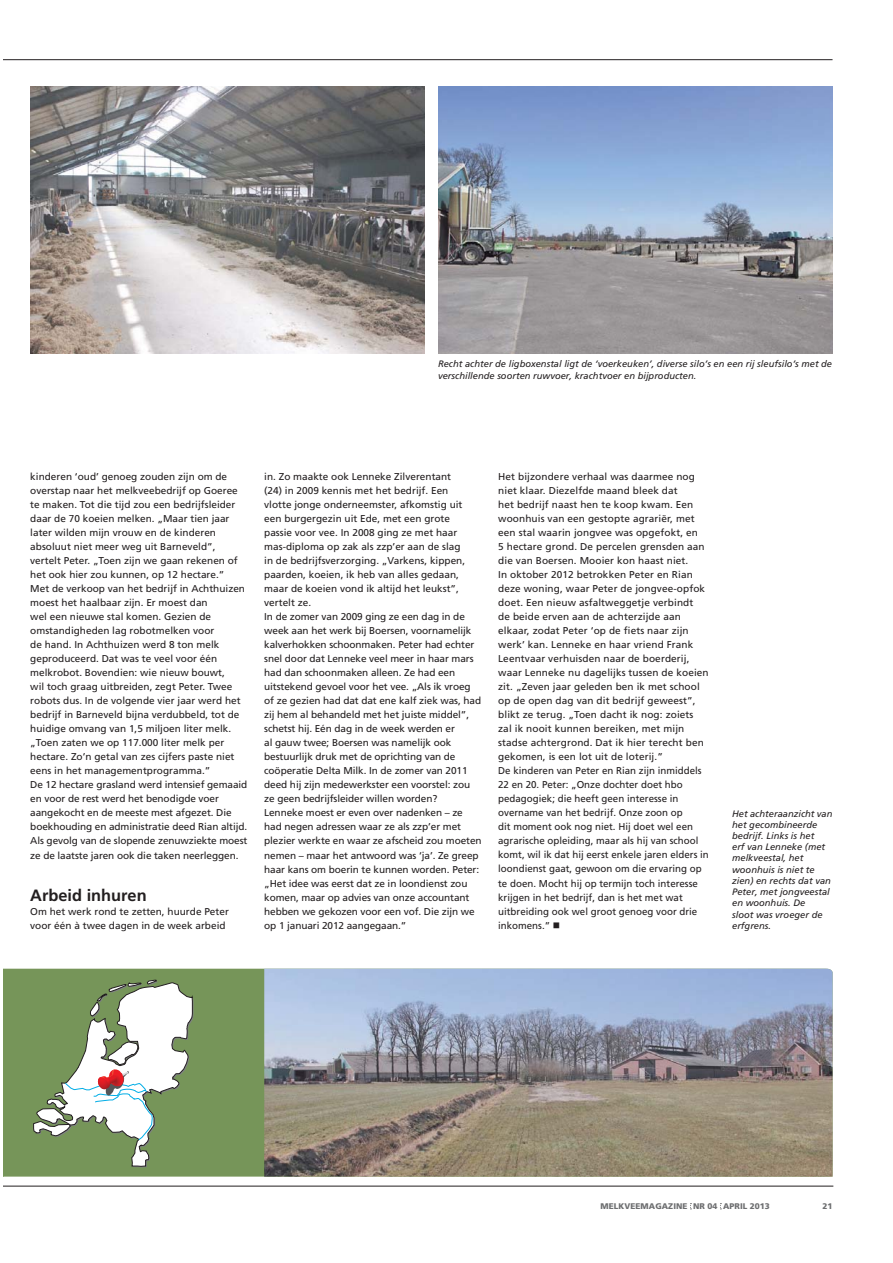
<style>
.page{position:relative;width:893px;height:1263px;background:#fff}
.page>*{position:absolute;margin:0;border:0;box-sizing:border-box;transform-origin:0 0}
.t1{font:700 16.35px "Frutiger LT Std";color:#231f20}
.t2{font:9.9px/14.1px "Frutiger LT Std";color:#231f20}
.t3{font:italic 9.3px/11.2px "Frutiger LT Std";color:#231f20}
.t4{font:900 8.25px "Frutiger LT Std";letter-spacing:.01em;color:#6d6e70}
</style>
<div class="page">
<hr style="left:4px;top:59px;width:828px;height:1px;background:#231f20">
<div style="left:4px;top:969px;width:260px;height:208px;background:#769559"></div>
<img style="left:264px;top:969px;width:568px;height:208px">
<hr style="left:4px;top:1186px;width:829px;height:1px;background:#231f20">
<img style="left:30px;top:87px;width:395px;height:266px">
<img style="left:438px;top:87px;width:394px;height:266px">
<svg style="left:33px;top:980px;width:160px;height:187px"></svg>
<p class="t3" style="left:438px;top:359px;width:396px">Recht achter de ligboxenstal ligt de ‘voerkeuken’, diverse silo’s en een rij sleufsilo’s met de verschillende soorten ruwvoer, krachtvoer en bijproducten.</p>
<p class="t2" style="left:30px;top:470px;width:219px">kinderen ‘oud’ genoeg zouden zijn om de overstap naar het melkveebedrijf op Goeree te maken. Tot die tijd zou een bedrijfsleider daar de 70 koeien melken. „Maar tien jaar later wilden mijn vrouw en de kinderen absoluut niet meer weg uit Barneveld”, vertelt Peter. „Toen zijn we gaan rekenen of het ook hier zou kunnen, op 12 hectare.”<br>Met de verkoop van het bedrijf in Achthuizen moest het haalbaar zijn. Er moest dan<br>wel een nieuwe stal komen. Gezien de omstandigheden lag robotmelken voor<br>de hand. In Achthuizen werd 8 ton melk geproduceerd. Dat was te veel voor één melkrobot. Bovendien: wie nieuw bouwt,<br>wil toch graag uitbreiden, zegt Peter. Twee robots dus. In de volgende vier jaar werd het bedrijf in Barneveld bijna verdubbeld, tot de huidige omvang van 1,5 miljoen liter melk. „Toen zaten we op 117.000 liter melk per hectare. Zo’n getal van zes cijfers paste niet eens in het managementprogramma.”<br>De 12 hectare grasland werd intensief gemaaid en voor de rest werd het benodigde voer aangekocht en de meeste mest afgezet. Die boekhouding en administratie deed Rian altijd.<br>Als gevolg van de slopende zenuwziekte moest ze de laatste jaren ook die taken neerleggen.</p>
<h1 class="t1" style="left:30px;top:888px;width:118px">Arbeid inhuren</h1>
<p class="t2" style="left:30px;top:904px;width:200px">Om het werk rond te zetten, huurde Peter voor één à twee dagen in de week arbeid</p>
<p class="t2" style="left:264px;top:470px;width:219px">in. Zo maakte ook Lenneke Zilverentant<br>(24) in 2009 kennis met het bedrijf. Een<br>vlotte jonge onderneemster, afkomstig uit een burgergezin uit Ede, met een grote<br>passie voor vee. In 2008 ging ze met haar mas-diploma op zak als zzp’er aan de slag<br>in de bedrijfsverzorging. „Varkens, kippen, paarden, koeien, ik heb van alles gedaan, maar de koeien vond ik altijd het leukst”, vertelt ze.<br>In de zomer van 2009 ging ze een dag in de week aan het werk bij Boersen, voornamelijk kalverhokken schoonmaken. Peter had echter snel door dat Lenneke veel meer in haar mars had dan schoonmaken alleen. Ze had een uitstekend gevoel voor het vee. „Als ik vroeg of ze gezien had dat dat ene kalf ziek was, had zij hem al behandeld met het juiste middel”, schetst hij. Eén dag in de week werden er<br>al gauw twee; Boersen was namelijk ook bestuurlijk druk met de oprichting van de coöperatie Delta Milk. In de zomer van 2011 deed hij zijn medewerkster een voorstel: zou ze geen bedrijfsleider willen worden?<br>Lenneke moest er even over nadenken – ze had negen adressen waar ze als zzp’er met plezier werkte en waar ze afscheid zou moeten nemen – maar het antwoord was ‘ja’. Ze greep haar kans om boerin te kunnen worden. Peter: „Het idee was eerst dat ze in loondienst zou komen, maar op advies van onze accountant hebben we gekozen voor een vof. Die zijn we op 1 januari 2012 aangegaan.”</p>
<p class="t2" style="left:498px;top:470px;width:212px">Het bijzondere verhaal was daarmee nog niet klaar. Diezelfde maand bleek dat<br>het bedrijf naast hen te koop kwam. Een woonhuis van een gestopte agrariër, met een stal waarin jongvee was opgefokt, en<br>5 hectare grond. De percelen grensden aan die van Boersen. Mooier kon haast niet.<br>In oktober 2012 betrokken Peter en Rian deze woning, waar Peter de jongvee-opfok doet. Een nieuw asfaltweggetje verbindt<br>de beide erven aan de achterzijde aan elkaar, zodat Peter ‘op de fiets naar zijn werk’ kan. Lenneke en haar vriend Frank Leentvaar verhuisden naar de boerderij, waar Lenneke nu dagelijks tussen de koeien zit. „Zeven jaar geleden ben ik met school op de open dag van dit bedrijf geweest”, blikt ze terug. „Toen dacht ik nog: zoiets zal ik nooit kunnen bereiken, met mijn stadse achtergrond. Dat ik hier terecht ben gekomen, is een lot uit de loterij.”<br>De kinderen van Peter en Rian zijn inmiddels 22 en 20. Peter: „Onze dochter doet hbo pedagogiek; die heeft geen interesse in overname van het bedrijf. Onze zoon op<br>dit moment ook nog niet. Hij doet wel een agrarische opleiding, maar als hij van school komt, wil ik dat hij eerst enkele jaren elders in loondienst gaat, gewoon om die ervaring op te doen. Mocht hij op termijn toch interesse krijgen in het bedrijf, dan is het met wat uitbreiding ook wel groot genoeg voor drie inkomens.”</p>
<p class="t3" style="left:732px;top:808px;width:102px">Het achteraanzicht van het gecombineerde bedrijf. Links is het<br>erf van Lenneke (met melkveestal, het woonhuis is niet te zien) en rechts dat van<br>Peter, met jongveestal en woonhuis. De<br>sloot was vroeger de erfgrens.</p>
<p class="t4" style="left:600px;top:1203px;width:171px">MELKVEEMAGAZINE NR 04 APRIL 2013</p>
<p class="t4" style="left:822px;top:1203px;width:12px">21</p>
</div>
